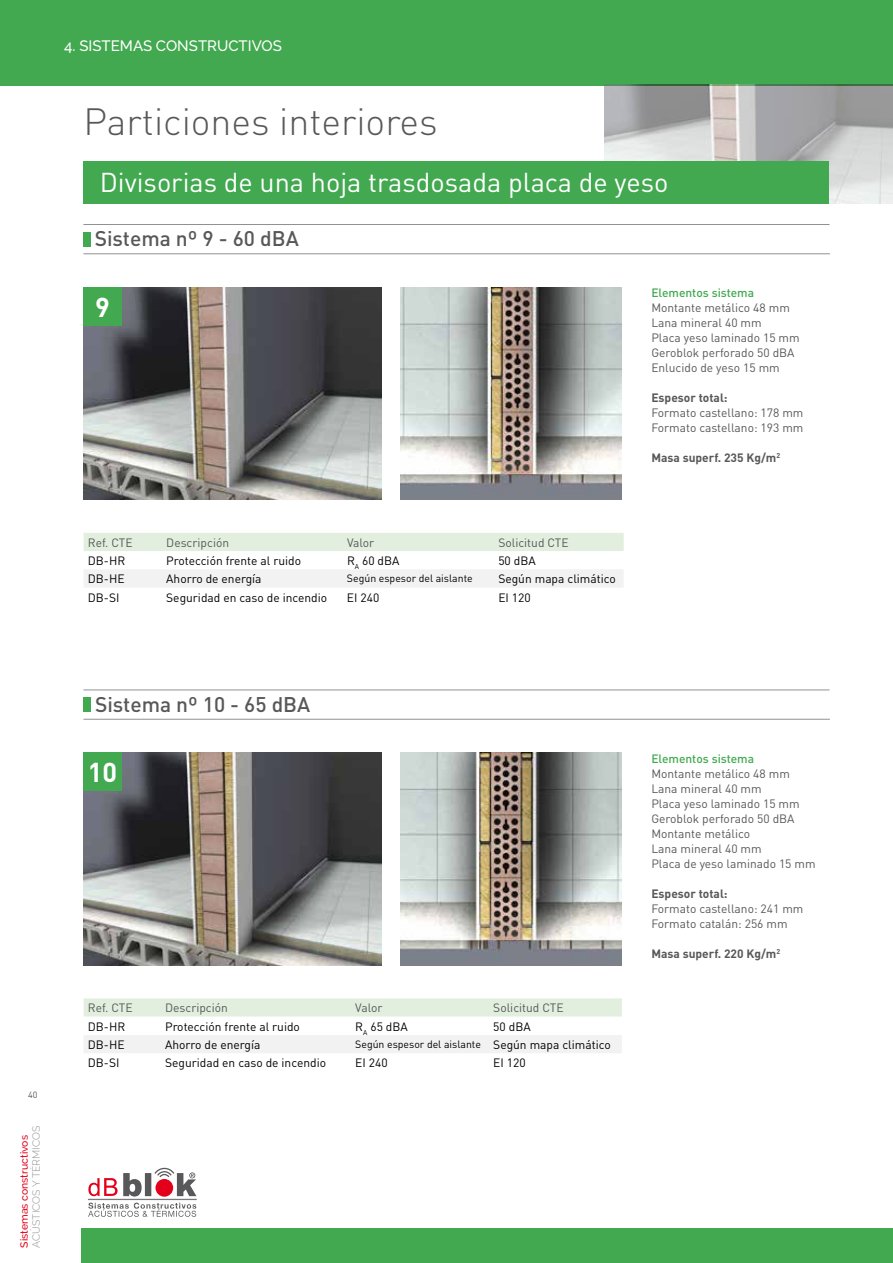
<style>
.page{position:relative;width:893px;height:1263px;background:#fff}
.page>*{position:absolute;margin:0;border:0;box-sizing:border-box;transform-origin:0 0}
.t1{font:300 37.5px "DIN";color:#58585a}
.t2{font:27px "DIN";color:#fff}
.t3{font:700 27px "DIN";color:#fff}
.t4{font:500 21px "DIN";color:#58585a}
.t5{font:500 15px "Raleway";color:#fff}
.t6{font:12px/15px "DIN";color:#58585a}
.t7{font:12px "DIN";color:#000}
.t8{font:700 12px "DIN";color:#58585a}
.t9{font:500 12px "DIN";color:#42a950}
.t10{font:10.5px "DIN";color:#000}
.t11{font:500 10.35px "Raleway";color:#e2001a}
.t12{font:300 10.35px "Raleway";color:#8f9193}
.t13{font:9px "DIN";color:#58585a}
.s1{font-size:12px}
</style>
<div class="page">
<div style="left:0;top:0;width:893px;height:85px;background:#42a950"></div>
<svg style="left:88px;top:1168px;width:109px;height:49px"></svg>
<img style="left:604px;top:85px;width:289px;height:119px">
<img style="left:84px;top:752px;width:297px;height:213px">
<img style="left:84px;top:287px;width:297px;height:213px">
<hr style="left:84px;top:224px;width:745px;height:1px;background:#8f9193">
<hr style="left:84px;top:254px;width:746px;height:1px;background:#8f9193">
<div style="left:84px;top:232px;width:7px;height:15px;background:#42a950"></div>
<hr style="left:84px;top:690px;width:745px;height:1px;background:#8f9193">
<hr style="left:84px;top:719px;width:746px;height:1px;background:#8f9193">
<div style="left:84px;top:697px;width:7px;height:15px;background:#42a950"></div>
<div style="left:84px;top:287px;width:38px;height:39px;background:#42a950"></div>
<div style="left:84px;top:752px;width:38px;height:39px;background:#42a950"></div>
<img style="left:401px;top:287px;width:221px;height:213px">
<svg style="left:84px;top:533px;width:540px;height:54px"></svg>
<img style="left:401px;top:752px;width:221px;height:213px">
<svg style="left:84px;top:998px;width:538px;height:55px"></svg>
<div style="left:84px;top:161px;width:745px;height:43px;background:#42a950"></div>
<div style="left:81px;top:1228px;width:812px;height:35px;background:#42a950"></div>
<p class="t5" style="left:64px;top:38px;width:219px">4. SISTEMAS CONSTRUCTIVOS</p>
<h1 class="t1" style="left:84px;top:98px;width:356px">Particiones interiores</h1>
<h2 class="t2" style="left:100px;top:166px;width:570px">Divisorias de una hoja trasdosada placa de yeso</h2>
<h3 class="t4" style="left:95px;top:225px;width:206px">Sistema nº 9 - 60 dBA</h3>
<h2 class="t3" style="left:95px;top:289px;width:16px">9</h2>
<p class="t6" style="left:88px;top:535px;width:46px">Ref. CTE</p>
<p class="t6" style="left:166px;top:535px;width:64px">Descripción</p>
<p class="t6" style="left:347px;top:535px;width:29px">Valor</p>
<p class="t6" style="left:498px;top:535px;width:72px">Solicitud CTE</p>
<p class="t7" style="left:88px;top:553px;width:39px">DB-HR</p>
<p class="t7" style="left:166px;top:553px;width:136px">Protección frente al ruido</p>
<p class="t7" style="left:347px;top:553px;width:54px">R<sub>A</sub> 60 dBA</p>
<p class="t7" style="left:498px;top:553px;width:39px">50 dBA</p>
<p class="t7" style="left:88px;top:571px;width:38px">DB-HE</p>
<p class="t7" style="left:166px;top:571px;width:97px">Ahorro de energía</p>
<p class="t10" style="left:347px;top:572px;width:127px">Según espesor del aislante</p>
<p class="t7" style="left:498px;top:571px;width:119px">Según mapa climático</p>
<p class="t7" style="left:88px;top:590px;width:33px">DB-SI</p>
<p class="t7" style="left:166px;top:590px;width:162px">Seguridad en caso de incendio</p>
<p class="t7" style="left:347px;top:590px;width:34px">EI 240</p>
<p class="t7" style="left:498px;top:590px;width:34px">EI 120</p>
<p class="t9" style="left:651px;top:285px;width:104px">Elementos sistema</p>
<p class="t6" style="left:651px;top:300px;width:150px">Montante metálico 48 mm<br>Lana mineral 40 mm<br>Placa yeso laminado 15 mm<br>Geroblok perforado 50 dBA<br>Enlucido de yeso 15 mm</p>
<p class="t8" style="left:651px;top:390px;width:78px">Espesor total:</p>
<p class="t6" style="left:651px;top:405px;width:154px">Formato castellano: 178 mm<br>Formato castellano: 193 mm</p>
<p class="t8" style="left:651px;top:450px;width:130px">Masa superf. 235 Kg/m<sup>2</sup></p>
<p class="t13" style="left:28px;top:1089px;width:11px">40</p>
<p class="t11" style="left:18px;top:1247px;width:114px;rotate:-90deg">Sistemas constructivos</p>
<p class="t12" style="left:30px;top:1247px;width:123px;rotate:-90deg">ACÚSTICOS Y TÉRMICOS</p>
<h3 class="t4" style="left:95px;top:691px;width:217px">Sistema nº 10 - 65 dBA</h3>
<h2 class="t3" style="left:88px;top:755px;width:31px">10</h2>
<p class="t6" style="left:88px;top:1000px;width:46px">Ref. CTE</p>
<p class="t6" style="left:165px;top:1000px;width:64px">Descripción</p>
<p class="t6" style="left:355px;top:1000px;width:29px">Valor</p>
<p class="t6" style="left:493px;top:1000px;width:72px">Solicitud CTE</p>
<p class="t7" style="left:88px;top:1019px;width:39px">DB-HR</p>
<p class="t7" style="left:165px;top:1019px;width:136px">Protección frente al ruido</p>
<p class="t7" style="left:355px;top:1019px;width:54px">R<sub>A</sub> 65 dBA</p>
<p class="t7" style="left:493px;top:1019px;width:39px">50 dBA</p>
<p class="t7" style="left:88px;top:1037px;width:38px">DB-HE</p>
<p class="t7" style="left:165px;top:1037px;width:97px">Ahorro de energía</p>
<p class="t10" style="left:355px;top:1037px;width:257px">Según espesor del aislante <span class="s1">Según mapa climático</span></p>
<p class="t7" style="left:88px;top:1055px;width:33px">DB-SI</p>
<p class="t7" style="left:165px;top:1055px;width:162px">Seguridad en caso de incendio</p>
<p class="t7" style="left:355px;top:1055px;width:34px">EI 240</p>
<p class="t7" style="left:493px;top:1055px;width:34px">EI 120</p>
<p class="t9" style="left:651px;top:750px;width:104px">Elementos sistema</p>
<p class="t6" style="left:651px;top:765px;width:166px">Montante metálico 48 mm<br>Lana mineral 40 mm<br>Placa yeso laminado 15 mm<br>Geroblok perforado 50 dBA<br>Montante metálico<br>Lana mineral 40 mm<br>Placa de yeso laminado 15 mm</p>
<p class="t8" style="left:651px;top:885px;width:78px">Espesor total:</p>
<p class="t6" style="left:651px;top:900px;width:154px">Formato castellano: 241 mm<br>Formato catalán: 256 mm</p>
<p class="t8" style="left:651px;top:945px;width:130px">Masa superf. 220 Kg/m<sup>2</sup></p>
</div>
